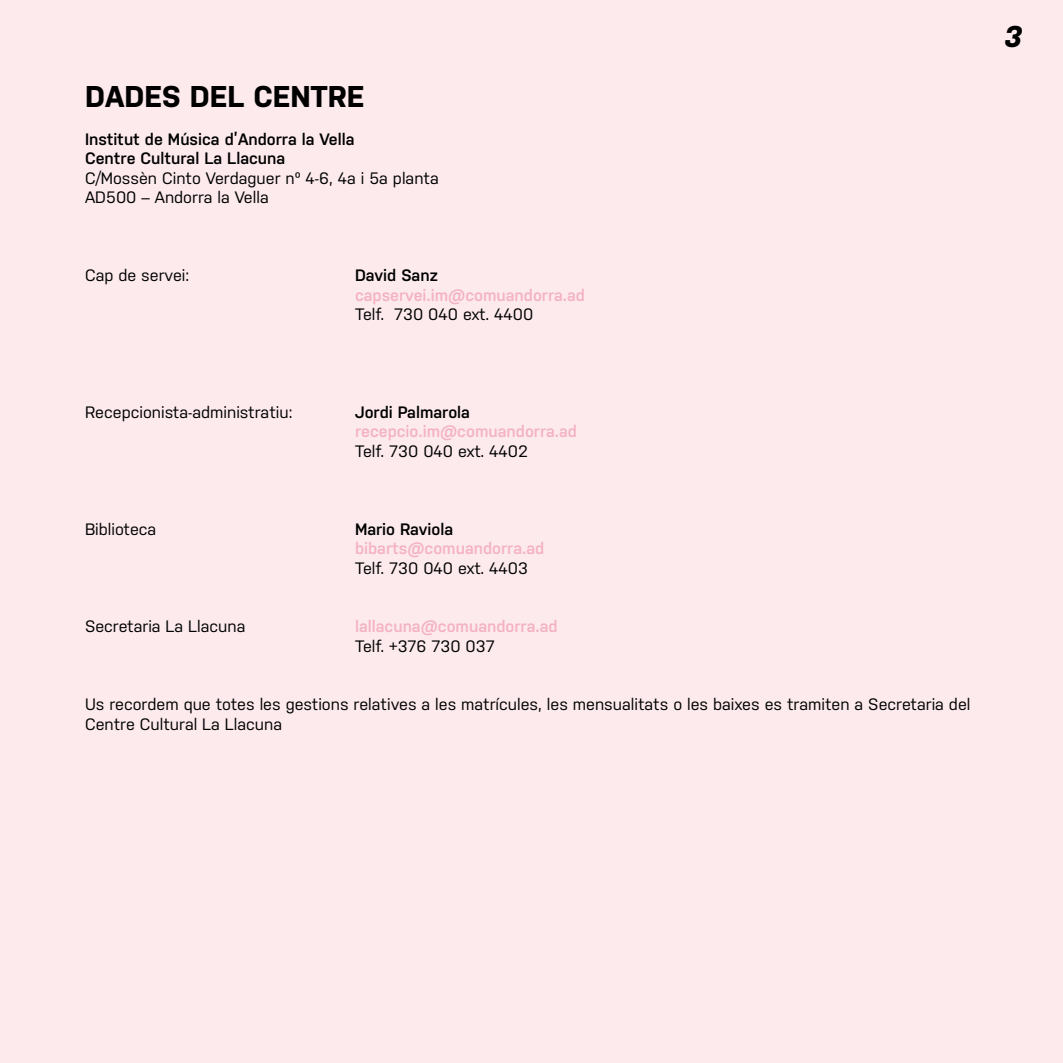
<style>
.page{position:relative;width:1063px;height:1063px;background:#fceaed}
.page>*{position:absolute;margin:0;border:0;box-sizing:border-box;transform-origin:0 0}
.t1{font:700 30px "Nudista";color:#000}
.t2{font:italic 700 30px "Nudista";color:#000}
.t3{font:16.5px/19.5px "Nudista";color:#000}
.t4{font:600 16.5px "Nudista";color:#f4b2c2}
.t5{font:600 16.5px/19.5px "Nudista";color:#000}
</style>
<div class="page">
<h1 class="t1" style="left:85px;top:79px;width:281px">DADES DEL CENTRE</h1>
<p class="t5" style="left:85px;top:129px;width:271px">Institut de Música d’Andorra la Vella<br>Centre Cultural La Llacuna</p>
<p class="t3" style="left:85px;top:168px;width:355px">C/Mossèn Cinto Verdaguer nº 4-6, 4a i 5a planta<br>AD500 – Andorra la Vella</p>
<p class="t3" style="left:85px;top:266px;width:106px">Cap de servei:</p>
<p class="t5" style="left:355px;top:266px;width:84px">David Sanz</p>
<p class="t4" style="left:355px;top:285px;width:232px">capservei.im@comuandorra.ad</p>
<p class="t3" style="left:355px;top:305px;width:180px">Telf. 730 040 ext. 4400</p>
<p class="t3" style="left:85px;top:402px;width:209px">Recepcionista-administratiu:</p>
<p class="t5" style="left:355px;top:402px;width:117px">Jordi Palmarola</p>
<p class="t4" style="left:355px;top:422px;width:224px">recepcio.im@comuandorra.ad</p>
<p class="t3" style="left:355px;top:441px;width:174px">Telf. 730 040 ext. 4402</p>
<p class="t3" style="left:85px;top:519px;width:73px">Biblioteca</p>
<p class="t5" style="left:355px;top:519px;width:100px">Mario Raviola</p>
<p class="t4" style="left:355px;top:539px;width:191px">bibarts@comuandorra.ad</p>
<p class="t3" style="left:355px;top:558px;width:174px">Telf. 730 040 ext. 4403</p>
<p class="t3" style="left:85px;top:617px;width:162px">Secretaria La Llacuna</p>
<p class="t4" style="left:355px;top:617px;width:204px">lallacuna@comuandorra.ad</p>
<p class="t3" style="left:355px;top:636px;width:141px">Telf. +376 730 037</p>
<p class="t3" style="left:85px;top:695px;width:887px">Us recordem que totes les gestions relatives a les matrícules, les mensualitats o les baixes es tramiten a Secretaria del<br>Centre Cultural La Llacuna</p>
<h1 class="t2" style="left:1004px;top:20px;width:20px">3</h1>
</div>
